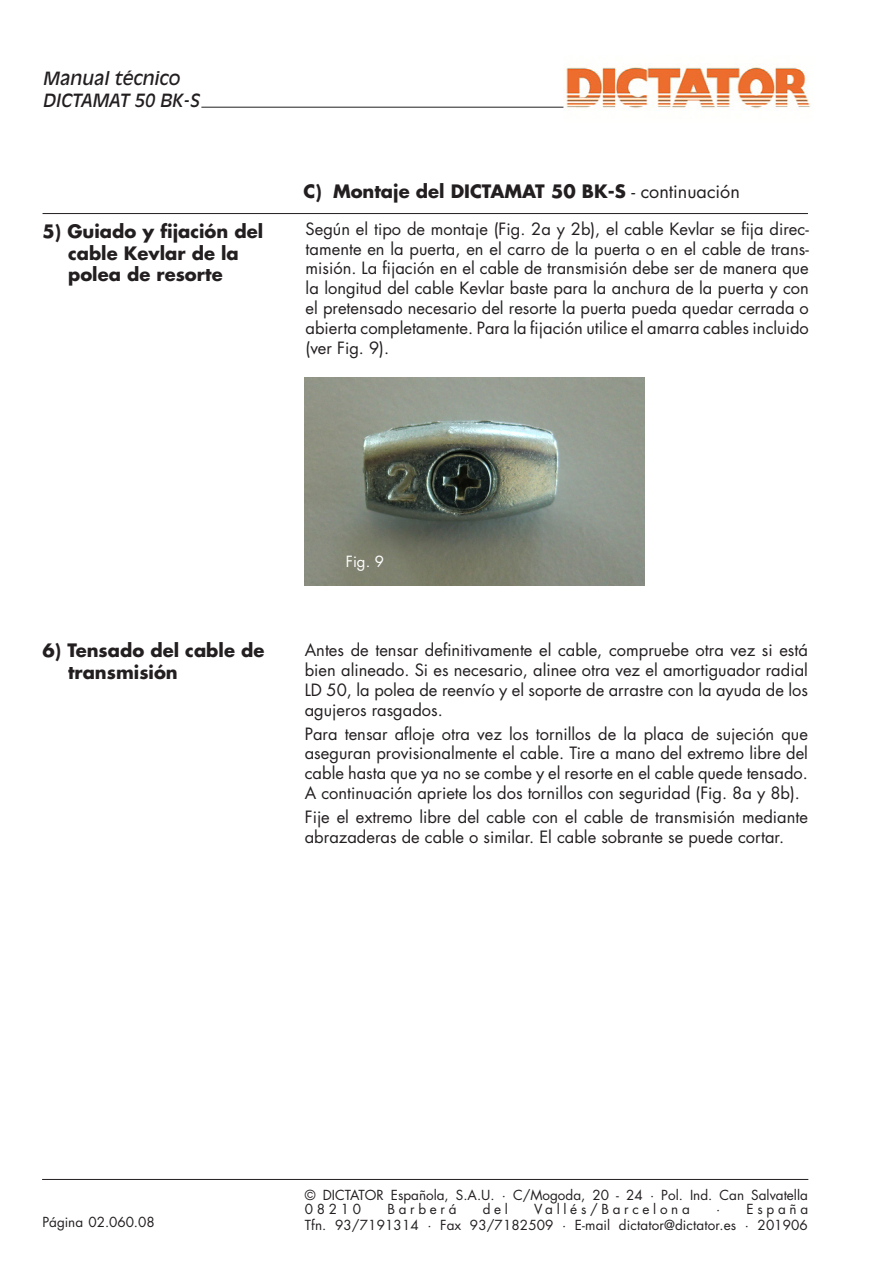
<style>
.page{position:relative;width:893px;height:1263px;background:#fff}
.page>*{position:absolute;margin:0;border:0;box-sizing:border-box;transform-origin:0 0}
.Titel_20{font:700 18px/21.6px "Futura Std";color:#231f20}
.t1{font:italic 18px/21.6px "Antique Olive Std";color:#231f20}
.Titel_20-2{font:16.5px/19.8px "Futura Std";color:#231f20;text-align:justify}
.t2{font:15px "Futura Std";color:#fff}
.t3{font:13.5px/14.2px "Futura Std";letter-spacing:.01em;color:#231f20}
.t4{font:13.5px "Futura Std";letter-spacing:.275em;color:#231f20}
.s1{font-weight:400}
</style>
<div class="page">
<hr style="left:42px;top:1179px;width:766px;height:1px;background:#231f20">
<img style="left:563px;top:64px;width:248px;height:47px">
<hr style="left:43px;top:213px;width:765px;height:1px;background:#231f20">
<hr style="left:201px;top:107px;width:362px;height:1px;background:#231f20">
<img style="left:305px;top:377px;width:339px;height:209px">
<p class="t1" style="left:43px;top:68px;width:158px">Manual técnico<br>DICTAMAT 50 BK-S</p>
<p class="Titel_20" style="left:68px;top:220px;width:197px;text-indent:-26px">5) Guiado y fijación del cable Kevlar de la polea de resorte</p>
<p class="Titel_20" style="left:303px;top:180px;width:438px">C) Montaje del DICTAMAT 50 BK-S <span class="s1">- continuación</span></p>
<p class="Titel_20-2" style="left:306px;top:219px;width:505px">Según el tipo de montaje (Fig. 2a y 2b), el cable Kevlar se fija direc&shy;tamente en la puerta, en el carro de la puerta o en el cable de trans&shy;misión. La fijación en el cable de transmisión debe ser de manera que la longitud del cable Kevlar baste para la anchura de la puerta y con el pretensado necesario del resorte la puerta pueda quedar cerrada o abierta completamente. Para la fijación utilice el amarra cables incluido (ver Fig. 9).</p>
<p class="Titel_20" style="left:68px;top:640px;width:198px;text-indent:-26px">6) Tensado del cable de transmisión</p>
<p class="t2" style="left:346px;top:552px;width:40px">Fig. 9</p>
<p class="Titel_20-2" style="left:305px;top:640px;width:505px">Antes de tensar definitivamente el cable, compruebe otra vez si está bien alineado. Si es necesario, alinee otra vez el amortiguador radial LD 50, la polea de reenvío y el soporte de arrastre con la ayuda de los agujeros rasgados.</p>
<p class="Titel_20-2" style="left:305px;top:724px;width:505px">Para tensar afloje otra vez los tornillos de la placa de sujeción que aseguran provisionalmente el cable. Tire a mano del extremo libre del cable hasta que ya no se combe y el resorte en el cable quede tensado.<br>A continuación apriete los dos tornillos con seguridad (Fig. 8a y 8b).</p>
<p class="Titel_20-2" style="left:305px;top:807px;width:505px">Fije el extremo libre del cable con el cable de transmisión mediante abrazaderas de cable o similar. El cable sobrante se puede cortar.</p>
<p class="t3" style="left:305px;top:1188px;width:505px">© DICTATOR Española, S.A.U. · C/Mogoda, 20 - 24 · Pol. Ind. Can Salvatella<br>08210</p>
<p class="t4" style="left:387px;top:1200px;width:71px">Barberá</p>
<p class="t3" style="left:483px;top:1202px;width:27px">del</p>
<p class="t4" style="left:534px;top:1200px;width:157px">Vallés/Barcelona</p>
<p class="t3" style="left:716px;top:1202px;width:93px">· España</p>
<p class="t3" style="left:43px;top:1214px;width:114px">Página 02.060.08</p>
<p class="t3" style="left:305px;top:1218px;width:505px">Tfn. 93/7191314 · Fax 93/7182509 · E-mail dictator@dictator.es · 201906</p>
</div>
